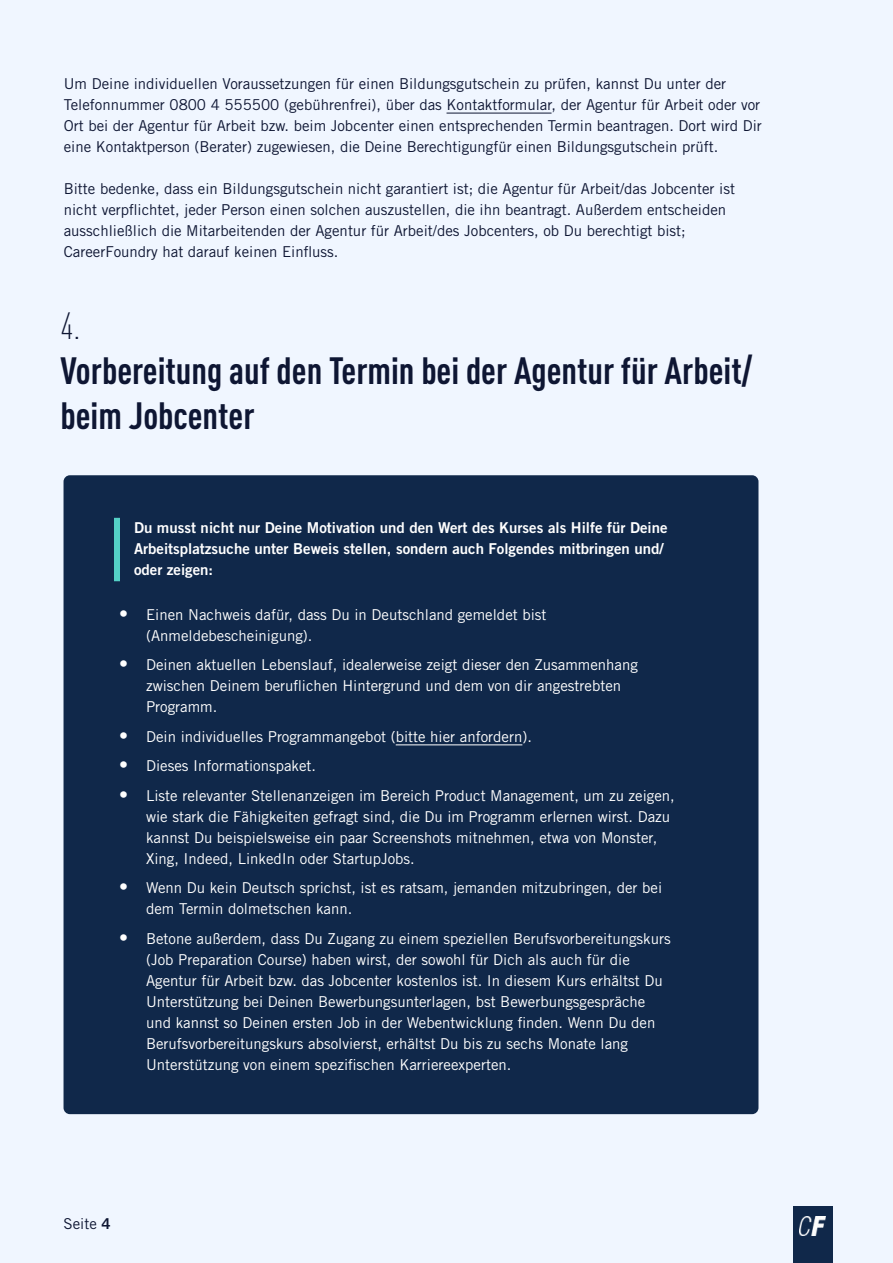
<style>
.page{position:relative;width:893px;height:1263px;background:#f0f6ff}
.page>*{position:absolute;margin:0;border:0;box-sizing:border-box;transform-origin:0 0}
.t1{font:700 condensed 37.5px/45px "DIN Pro";color:#0e1633}
.t2{font:300 condensed 37.5px "DIN Pro";color:#0e1633}
.t3{font:15px/21px "Trade Gothic LT Std";color:#fff}
.t4{font:15px/21px "Trade Gothic LT Std";color:#0e1633}
.t5{font:15px/21px "Trade Gothic LT Std Bd 2";color:#fff}
.s1{font-size:18px}
.s2{font-family:"Trade Gothic LT Std Bd 2"}
</style>
<div class="page">
<hr style="left:447px;top:113px;width:105px;height:1px;background:#0e1633">
<div style="left:64px;top:475px;width:694px;height:639px;background:#10284a;border-radius:6px"></div>
<hr style="left:396px;top:744px;width:126px;height:1px;background:#fff">
<div style="left:114px;top:521px;width:6px;height:57px;background:#54d0c6"></div>
<div style="left:793px;top:1206px;width:39px;height:39px;background:#10284a"></div>
<img style="left:800px;top:1216px;width:26px;height:19px">
<div style="left:793px;top:1245px;width:39px;height:18px;background:#10284a"></div>
<p class="t4" style="left:64px;top:73px;width:700px">Um Deine individuellen Voraussetzungen für einen Bildungsgutschein zu prüfen, kannst Du unter der Telefonnummer 0800 4 555500 (gebührenfrei), über das Kontaktformular, der Agentur für Arbeit oder vor Ort bei der Agentur für Arbeit bzw. beim Jobcenter einen entsprechenden Termin beantragen. Dort wird Dir eine Kontaktperson (Berater) zugewiesen, die Deine Berechtigungfür einen Bildungsgutschein prüft.</p>
<p class="t4" style="left:64px;top:178px;width:673px">Bitte bedenke, dass ein Bildungsgutschein nicht garantiert ist; die Agentur für Arbeit/das Jobcenter ist nicht verpflichtet, jeder Person einen solchen auszustellen, die ihn beantragt. Außerdem entscheiden ausschließlich die Mitarbeitenden der Agentur für Arbeit/des Jobcenters, ob Du berechtigt bist; CareerFoundry hat darauf keinen Einfluss.</p>
<h1 class="t2" style="left:61px;top:299px;width:21px">4.</h1>
<h1 class="t1" style="left:61px;top:345px;width:694px">Vorbereitung auf den Termin bei der Agentur für Arbeit/ beim Jobcenter</h1>
<p class="t5" style="left:134px;top:517px;width:535px">Du musst nicht nur Deine Motivation und den Wert des Kurses als Hilfe für Deine<br>Arbeitsplatzsuche unter Beweis stellen, sondern auch Folgendes mitbringen und/ oder zeigen:</p>
<p class="t3" style="left:146px;top:604px;width:402px;text-indent:-27px"><span class="s1">•</span> Einen Nachweis dafür, dass Du in Deutschland gemeldet bist (Anmeldebescheinigung).</p>
<p class="t3" style="left:146px;top:654px;width:493px;text-indent:-27px"><span class="s1">•</span> Deinen aktuellen Lebenslauf, idealerweise zeigt dieser den Zusammenhang zwischen Deinem beruflichen Hintergrund und dem von dir angestrebten<br>Programm.</p>
<p class="t3" style="left:119px;top:726px;width:414px"><span class="s1">•</span> Dein individuelles Programmangebot (bitte hier anfordern).</p>
<p class="t3" style="left:119px;top:755px;width:198px"><span class="s1">•</span> Dieses Informationspaket.</p>
<p class="t3" style="left:146px;top:785px;width:530px;text-indent:-27px"><span class="s1">•</span> Liste relevanter Stellenanzeigen im Bereich Product Management, um zu zeigen, wie stark die Fähigkeiten gefragt sind, die Du im Programm erlernen wirst. Dazu kannst Du beispielsweise ein paar Screenshots mitnehmen, etwa von Monster, Xing, Indeed, LinkedIn oder StartupJobs.</p>
<p class="t3" style="left:146px;top:877px;width:518px;text-indent:-27px"><span class="s1">•</span> Wenn Du kein Deutsch sprichst, ist es ratsam, jemanden mitzubringen, der bei dem Termin dolmetschen kann.</p>
<p class="t3" style="left:146px;top:928px;width:526px;text-indent:-27px"><span class="s1">•</span> Betone außerdem, dass Du Zugang zu einem speziellen Berufsvorbereitungskurs (Job Preparation Course) haben wirst, der sowohl für Dich als auch für die Agentur für Arbeit bzw. das Jobcenter kostenlos ist. In diesem Kurs erhältst Du Unterstützung bei Deinen Bewerbungsunterlagen, bst Bewerbungsgespräche und kannst so Deinen ersten Job in der Webentwicklung finden. Wenn Du den Berufsvorbereitungskurs absolvierst, erhältst Du bis zu sechs Monate lang Unterstützung von einem spezifischen Karriereexperten.</p>
<p class="t4" style="left:64px;top:1213px;width:49px">Seite <span class="s2">4</span></p>
</div>
